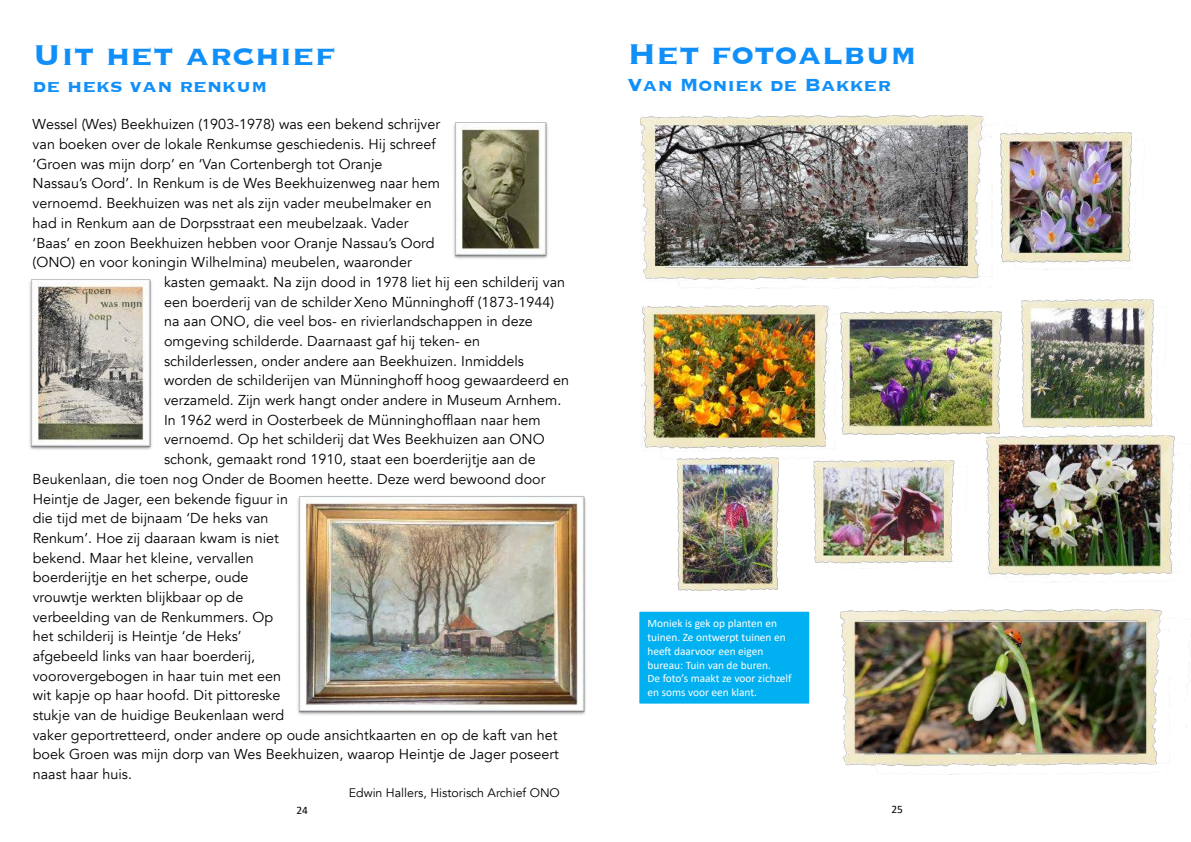
<style>
.page{position:relative;width:1191px;height:842px;background:#fff}
.page>*{position:absolute;margin:0;border:0;box-sizing:border-box;transform-origin:0 0}
.t1{font:700 37.1px "Copperplate";color:#118ff9}
.t2{font:700 22.7px "Copperplate";color:#118ff9}
.t3{font:14.3px "Avenir";letter-spacing:.005em;color:#000}
.t4{font:12.4px "Avenir";color:#000}
.t5{font:11.4px/13.8px "Calibri";color:#fff}
.t6{font:11.4px "Calibri";color:#000}
</style>
<div class="page">
<img style="left:453px;top:122px;width:95px;height:137px">
<img style="left:29px;top:279px;width:123px;height:171px">
<img style="left:297px;top:496px;width:289px;height:219px">
<img style="left:640px;top:115px;width:353px;height:174px">
<img style="left:840px;top:610px;width:347px;height:165px">
<img style="left:1000px;top:132px;width:132px;height:138px">
<div style="left:640px;top:612px;width:169px;height:91px;background:#00b0f0"></div>
<img style="left:678px;top:459px;width:100px;height:131px">
<img style="left:986px;top:435px;width:189px;height:147px">
<img style="left:814px;top:461px;width:141px;height:108px">
<img style="left:641px;top:306px;width:190px;height:153px">
<img style="left:1021px;top:299px;width:133px;height:132px">
<img style="left:840px;top:311px;width:161px;height:124px">
<h1 class="t1" style="left:33px;top:31px;width:304px">Uit het archief</h1>
<h2 class="t2" style="left:33px;top:71px;width:236px">de heks van renkum</h2>
<p class="t3" style="left:33px;top:116px;width:409px">Wessel (Wes) Beekhuizen (1903-1978) was een bekend schrijver</p>
<p class="t3" style="left:33px;top:135px;width:404px">van boeken over de lokale Renkumse geschiedenis. Hij schreef</p>
<p class="t3" style="left:33px;top:155px;width:351px">‘Groen was mijn dorp’ en ‘Van Cortenbergh tot Oranje</p>
<p class="t3" style="left:33px;top:175px;width:409px">Nassau’s Oord’. In Renkum is de Wes Beekhuizenweg naar hem</p>
<p class="t3" style="left:33px;top:194px;width:400px">vernoemd. Beekhuizen was net als zijn vader meubelmaker en</p>
<p class="t3" style="left:33px;top:214px;width:377px">had in Renkum aan de Dorpsstraat een meubelzaak. Vader</p>
<p class="t3" style="left:33px;top:234px;width:403px">‘Baas’ en zoon Beekhuizen hebben voor Oranje Nassau’s Oord</p>
<p class="t3" style="left:33px;top:254px;width:381px">(ONO) en voor koningin Wilhelmina) meubelen, waaronder</p>
<p class="t3" style="left:164px;top:273px;width:403px">kasten gemaakt. Na zijn dood in 1978 liet hij een schilderij van</p>
<p class="t3" style="left:164px;top:293px;width:392px">een boerderij van de schilder Xeno Münninghoff (1873-1944)</p>
<p class="t3" style="left:164px;top:313px;width:370px">na aan ONO, die veel bos- en rivierlandschappen in deze</p>
<p class="t3" style="left:164px;top:332px;width:317px">omgeving schilderde. Daarnaast gaf hij teken- en</p>
<p class="t3" style="left:164px;top:352px;width:361px">schilderlessen, onder andere aan Beekhuizen. Inmiddels</p>
<p class="t3" style="left:164px;top:372px;width:407px">worden de schilderijen van Münninghoff hoog gewaardeerd en</p>
<p class="t3" style="left:164px;top:392px;width:399px">verzameld. Zijn werk hangt onder andere in Museum Arnhem.</p>
<p class="t3" style="left:164px;top:411px;width:378px">In 1962 werd in Oosterbeek de Münninghofflaan naar hem</p>
<p class="t3" style="left:164px;top:431px;width:382px">vernoemd. Op het schilderij dat Wes Beekhuizen aan ONO</p>
<p class="t3" style="left:164px;top:451px;width:373px">schonk, gemaakt rond 1910, staat een boerderijtje aan de</p>
<p class="t3" style="left:33px;top:470px;width:514px">Beukenlaan, die toen nog Onder de Boomen heette. Deze werd bewoond door</p>
<p class="t3" style="left:33px;top:490px;width:257px">Heintje de Jager, een bekende figuur in</p>
<p class="t3" style="left:33px;top:510px;width:237px">die tijd met de bijnaam ‘De heks van</p>
<p class="t3" style="left:33px;top:529px;width:248px">Renkum’. Hoe zij daaraan kwam is niet</p>
<p class="t3" style="left:33px;top:549px;width:223px">bekend. Maar het kleine, vervallen</p>
<p class="t3" style="left:33px;top:569px;width:217px">boerderijtje en het scherpe, oude</p>
<p class="t3" style="left:33px;top:588px;width:212px">vrouwtje werkten blijkbaar op de</p>
<p class="t3" style="left:33px;top:608px;width:242px">verbeelding van de Renkummers. Op</p>
<p class="t3" style="left:33px;top:628px;width:210px">het schilderij is Heintje ‘de Heks’</p>
<p class="t3" style="left:33px;top:648px;width:224px">afgebeeld links van haar boerderij,</p>
<p class="t3" style="left:33px;top:667px;width:250px">voorovergebogen in haar tuin met een</p>
<p class="t3" style="left:33px;top:687px;width:249px">wit kapje op haar hoofd. Dit pittoreske</p>
<p class="t3" style="left:33px;top:707px;width:253px">stukje van de huidige Beukenlaan werd</p>
<p class="t3" style="left:33px;top:726px;width:526px">vaker geportretteerd, onder andere op oude ansichtkaarten en op de kaft van het</p>
<p class="t3" style="left:33px;top:746px;width:528px">boek Groen was mijn dorp van Wes Beekhuizen, waarop Heintje de Jager poseert</p>
<p class="t3" style="left:33px;top:766px;width:101px">naast haar huis.</p>
<p class="t4" style="left:349px;top:785px;width:213px">Edwin Hallers, Historisch Archief ONO</p>
<p class="t6" style="left:296px;top:802px;width:13px">24</p>
<h1 class="t1" style="left:627px;top:30px;width:291px">Het fotoalbum</h1>
<h2 class="t2" style="left:627px;top:70px;width:265px">Van Moniek de Bakker</h2>
<p class="t5" style="left:647px;top:616px;width:146px">Moniek is gek op planten en tuinen. Ze ontwerpt tuinen en heeW daarvoor een eigen bureau: Tuin van de buren.<br>De foto’s maakt ze voor zichzelf en soms voor een klant.</p>
<p class="t6" style="left:891px;top:801px;width:13px">25</p>
</div>
